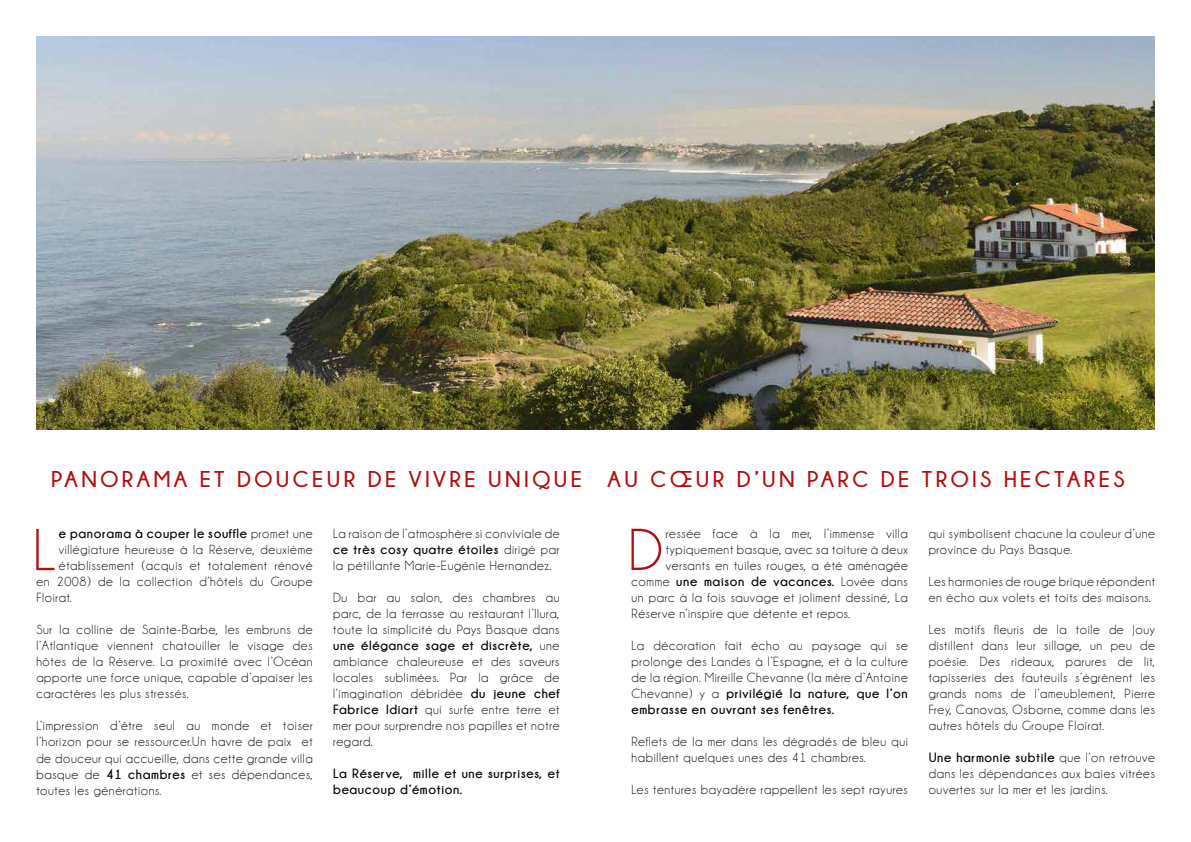
<style>
.page{position:relative;width:1191px;height:842px;background:#fff}
.page>*{position:absolute;margin:0;border:0;box-sizing:border-box;transform-origin:0 0}
.t1{font:59.8px "Champagne&Limousines";color:#b20e10}
.t2{font:700 22.8px "Champagne&Limousines";letter-spacing:.15em;color:#b20e10}
.t3{font:13.4px/16px "Champagne&Limousines";letter-spacing:.05em;color:#000;text-align:justify}
.t4{font:700 13.4px/16px "Champagne&Limousines";letter-spacing:.05em;color:#000}
.s1{font-weight:400}
.s2{font-weight:700}
</style>
<div class="page">
<img style="left:36px;top:36px;width:1119px;height:394px">
<h2 class="t2" style="left:51px;top:467px;width:1075px">PANORAMA ET DOUCEUR DE VIVRE UNIQUE AU CŒUR D’UN PARC DE TROIS HECTARES</h2>
<h1 class="t1" style="left:33px;top:520px;width:24px">L</h1>
<p class="t4" style="left:59px;top:525px;width:255px">e panorama à couper le souffle <span class="s1">promet une</span></p>
<p class="t3" style="left:59px;top:542px;width:255px">villégiature heureuse à la Réserve, deuxième</p>
<p class="t3" style="left:59px;top:558px;width:255px">établissement (acquis et totalement rénové</p>
<p class="t3" style="left:36px;top:574px;width:278px">en 2008) de la collection d’hôtels du Groupe</p>
<p class="t3" style="left:36px;top:590px;width:37px">Floirat.</p>
<p class="t3" style="left:36px;top:622px;width:278px">Sur la colline de Sainte-Barbe, les embruns de l’Atlantique viennent chatouiller le visage des hôtes de la Réserve. La proximité avec l’Océan apporte une force unique, capable d’apaiser les caractères les plus stressés.</p>
<p class="t3" style="left:36px;top:718px;width:278px">L’impression d’être seul au monde et toiser l’horizon pour se ressourcer.Un havre de paix et de douceur qui accueille, dans cette grande villa basque de <span class="s2">41 chambres</span> et ses dépendances, toutes les générations.</p>
<p class="t3" style="left:333px;top:526px;width:228px">La raison de l’atmosphère si conviviale de <span class="s2">ce très cosy quatre étoiles</span> dirigé par la pétillante Marie-Eugénie Hernandez.</p>
<p class="t3" style="left:333px;top:590px;width:228px">Du bar au salon, des chambres au parc, de la terrasse au restaurant l’Ilura, toute la simplicité du Pays Basque dans <span class="s2">une élégance sage et discrète,</span> une ambiance chaleureuse et des saveurs locales sublimées. Par la grâce de l’imagination débridée <span class="s2">du jeune chef Fabrice Idiart</span> qui surfe entre terre et mer pour surprendre nos papilles et notre regard.</p>
<p class="t4" style="left:333px;top:766px;width:228px">La Réserve, mille et une surprises, et beaucoup d’émotion.</p>
<h1 class="t1" style="left:628px;top:520px;width:36px">D</h1>
<p class="t3" style="left:666px;top:526px;width:243px">ressée face à la mer, l’immense villa</p>
<p class="t3" style="left:666px;top:542px;width:243px">typiquement basque, avec sa toiture à deux</p>
<p class="t3" style="left:666px;top:558px;width:243px">versants en tuiles rouges, a été aménagée</p>
<p class="t4" style="left:631px;top:573px;width:278px"><span class="s1">comme</span> une maison de vacances. <span class="s1">Lovée dans</span></p>
<p class="t3" style="left:631px;top:590px;width:278px">un parc à la fois sauvage et joliment dessiné, La</p>
<p class="t3" style="left:631px;top:606px;width:220px">Réserve n’inspire que détente et repos.</p>
<p class="t3" style="left:631px;top:638px;width:278px">La décoration fait écho au paysage qui se prolonge des Landes à l’Espagne, et à la culture de la région. Mireille Chevanne (la mère d’Antoine Chevanne) y a <span class="s2">privilégié la nature, que l’on embrasse en ouvrant ses fenêtres.</span></p>
<p class="t3" style="left:631px;top:734px;width:278px">Reflets de la mer dans les dégradés de bleu qui habillent quelques unes des 41 chambres.</p>
<p class="t3" style="left:631px;top:782px;width:278px">Les tentures bayadère rappellent les sept rayures</p>
<p class="t3" style="left:928px;top:526px;width:228px">qui symbolisent chacune la couleur d’une province du Pays Basque.</p>
<p class="t3" style="left:928px;top:574px;width:228px">Les harmonies de rouge brique répondent en écho aux volets et toits des maisons.</p>
<p class="t3" style="left:928px;top:622px;width:228px">Les motifs fleuris de la toile de Jouy distillent dans leur sillage, un peu de poésie. Des rideaux, parures de lit, tapisseries des fauteuils s’égrènent les grands noms de l’ameublement, Pierre Frey, Canovas, Osborne, comme dans les autres hôtels du Groupe Floirat.</p>
<p class="t3" style="left:928px;top:750px;width:228px"><span class="s2">Une harmonie subtile</span> que l’on retrouve dans les dépendances aux baies vitrées ouvertes sur la mer et les jardins.</p>
</div>
